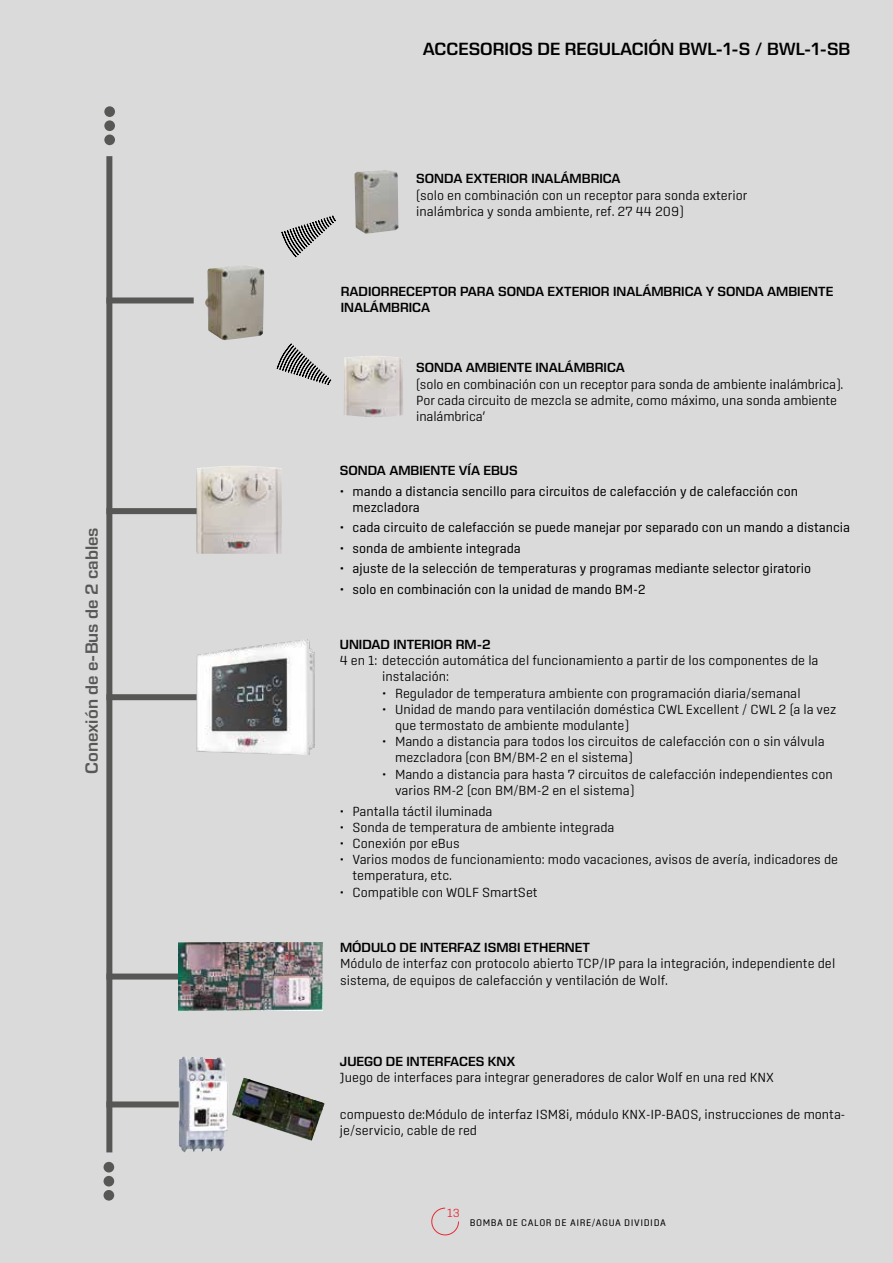
<style>
.page{position:relative;width:893px;height:1263px;background:#dadada}
.page>*{position:absolute;margin:0;border:0;box-sizing:border-box;transform-origin:0 0}
.t1{font:600 18px "Eurostile Next LT Pro";color:#000}
.t2{font:600 18px "Eurostile Next LT Pro";color:#575756}
.t3{font:300 13.5px/16.2px "Center";color:#000}
.t4{font:13.5px/16.2px "Center";color:#000}
.t5{font:600 13.5px/16.2px "Eurostile Next LT Pro";color:#000}
.t6{font:300 12px "Center";color:#e62a32}
.t7{font:9.75px "Center";letter-spacing:.055em;color:#000}
</style>
<div class="page">
<svg style="left:431px;top:1207px;width:28px;height:29px"></svg>
<div style="left:106px;top:156px;width:6px;height:996px;background:#575756"></div>
<div style="left:104px;top:106px;width:11px;height:11px;background:#575756;border-radius:50%"></div>
<div style="left:104px;top:120px;width:11px;height:11px;background:#575756;border-radius:50%"></div>
<div style="left:104px;top:134px;width:11px;height:11px;background:#575756;border-radius:50%"></div>
<div style="left:106px;top:1101px;width:73px;height:6px;background:#575756"></div>
<img style="left:179px;top:1056px;width:135px;height:96px">
<div style="left:106px;top:973px;width:72px;height:6px;background:#575756"></div>
<img style="left:178px;top:943px;width:144px;height:67px">
<img style="left:197px;top:466px;width:85px;height:88px">
<div style="left:106px;top:508px;width:91px;height:6px;background:#575756"></div>
<div style="left:104px;top:1162px;width:10px;height:10px;background:#575756;border-radius:50%"></div>
<div style="left:104px;top:1176px;width:10px;height:10px;background:#575756;border-radius:50%"></div>
<div style="left:104px;top:1190px;width:10px;height:10px;background:#575756;border-radius:50%"></div>
<div style="left:106px;top:694px;width:91px;height:6px;background:#575756"></div>
<img style="left:197px;top:640px;width:118px;height:115px">
<div style="left:106px;top:297px;width:88px;height:6px;background:#575756"></div>
<img style="left:205px;top:265px;width:59px;height:75px">
<svg style="left:276px;top:343px;width:55px;height:42px"></svg>
<svg style="left:281px;top:215px;width:55px;height:43px"></svg>
<img style="left:354px;top:170px;width:44px;height:64px">
<img style="left:344px;top:356px;width:59px;height:61px">
<h1 class="t2" style="left:82px;top:774px;width:248px;rotate:-90deg">Conexión de e-Bus de 2 cables</h1>
<h1 class="t1" style="left:423px;top:39px;width:429px">ACCESORIOS DE REGULACIÓN BWL-1-S / BWL-1-SB</h1>
<p class="t5" style="left:416px;top:171px;width:206px">SONDA EXTERIOR INALÁMBRICA</p>
<p class="t3" style="left:416px;top:187px;width:333px">(solo en combinación con un receptor para sonda exterior inalámbrica y sonda ambiente, ref. 27 44 209)</p>
<p class="t5" style="left:341px;top:283px;width:494px">RADIORRECEPTOR PARA SONDA EXTERIOR INALÁMBRICA Y SONDA AMBIENTE<br>INALÁMBRICA</p>
<p class="t5" style="left:416px;top:360px;width:210px">SONDA AMBIENTE INALÁMBRICA</p>
<p class="t3" style="left:416px;top:376px;width:429px">(solo en combinación con un receptor para sonda de ambiente inalámbrica).<br>Por cada circuito de mezcla se admite, como máximo, una sonda ambiente inalámbrica’</p>
<p class="t5" style="left:340px;top:462px;width:180px">SONDA AMBIENTE VÍA EBUS</p>
<p class="t4" style="left:353px;top:483px;width:447px;text-indent:-13px">• mando a distancia sencillo para circuitos de calefacción y de calefacción con mezcladora</p>
<p class="t4" style="left:340px;top:519px;width:512px">• cada circuito de calefacción se puede manejar por separado con un mando a distancia</p>
<p class="t4" style="left:340px;top:540px;width:183px">• sonda de ambiente integrada</p>
<p class="t4" style="left:340px;top:560px;width:473px">• ajuste de la selección de temperaturas y programas mediante selector giratorio</p>
<p class="t4" style="left:340px;top:581px;width:307px">• solo en combinación con la unidad de mando BM-2</p>
<p class="t5" style="left:340px;top:636px;width:152px">UNIDAD INTERIOR RM-2</p>
<p class="t3" style="left:382px;top:652px;width:438px;text-indent:-43px">4 en 1: detección automática del funcionamiento a partir de los componentes de la instalación:</p>
<p class="t3" style="left:382px;top:685px;width:420px">• Regulador de temperatura ambiente con programación diaria/semanal</p>
<p class="t3" style="left:395px;top:701px;width:443px;text-indent:-13px">• Unidad de mando para ventilación doméstica CWL Excellent / CWL 2 (a la vez que termostato de ambiente modulante)</p>
<p class="t3" style="left:395px;top:733px;width:431px;text-indent:-13px">• Mando a distancia para todos los circuitos de calefacción con o sin válvula mezcladora (con BM/BM-2 en el sistema)</p>
<p class="t3" style="left:395px;top:766px;width:439px;text-indent:-13px">• Mando a distancia para hasta 7 circuitos de calefacción independientes con varios RM-2 (con BM/BM-2 en el sistema)</p>
<p class="t3" style="left:340px;top:803px;width:154px">• Pantalla táctil iluminada</p>
<p class="t3" style="left:340px;top:819px;width:276px">• Sonda de temperatura de ambiente integrada</p>
<p class="t3" style="left:340px;top:835px;width:122px">• Conexión por eBus</p>
<p class="t3" style="left:353px;top:851px;width:487px;text-indent:-13px">• Varios modos de funcionamiento: modo vacaciones, avisos de avería, indicadores de temperatura, etc.</p>
<p class="t3" style="left:340px;top:884px;width:199px">• Compatible con WOLF SmartSet</p>
<p class="t5" style="left:340px;top:939px;width:251px">MÓDULO DE INTERFAZ ISM8I ETHERNET</p>
<p class="t3" style="left:340px;top:955px;width:497px">Módulo de interfaz con protocolo abierto TCP/IP para la integración, independiente del sistema, de equipos de calefacción y ventilación de Wolf.</p>
<p class="t5" style="left:340px;top:1053px;width:177px">JUEGO DE INTERFACES KNX</p>
<p class="t3" style="left:340px;top:1069px;width:435px">Juego de interfaces para integrar generadores de calor Wolf en una red KNX</p>
<p class="t3" style="left:340px;top:1106px;width:507px">compuesto de:Módulo de interfaz ISM8i, módulo KNX-IP-BAOS, instrucciones de monta&shy;je/servicio, cable de red</p>
<p class="t6" style="left:447px;top:1206px;width:14px">13</p>
<p class="t7" style="left:470px;top:1217px;width:198px">BOMBA DE CALOR DE AIRE/AGUA DIVIDIDA</p>
</div>
